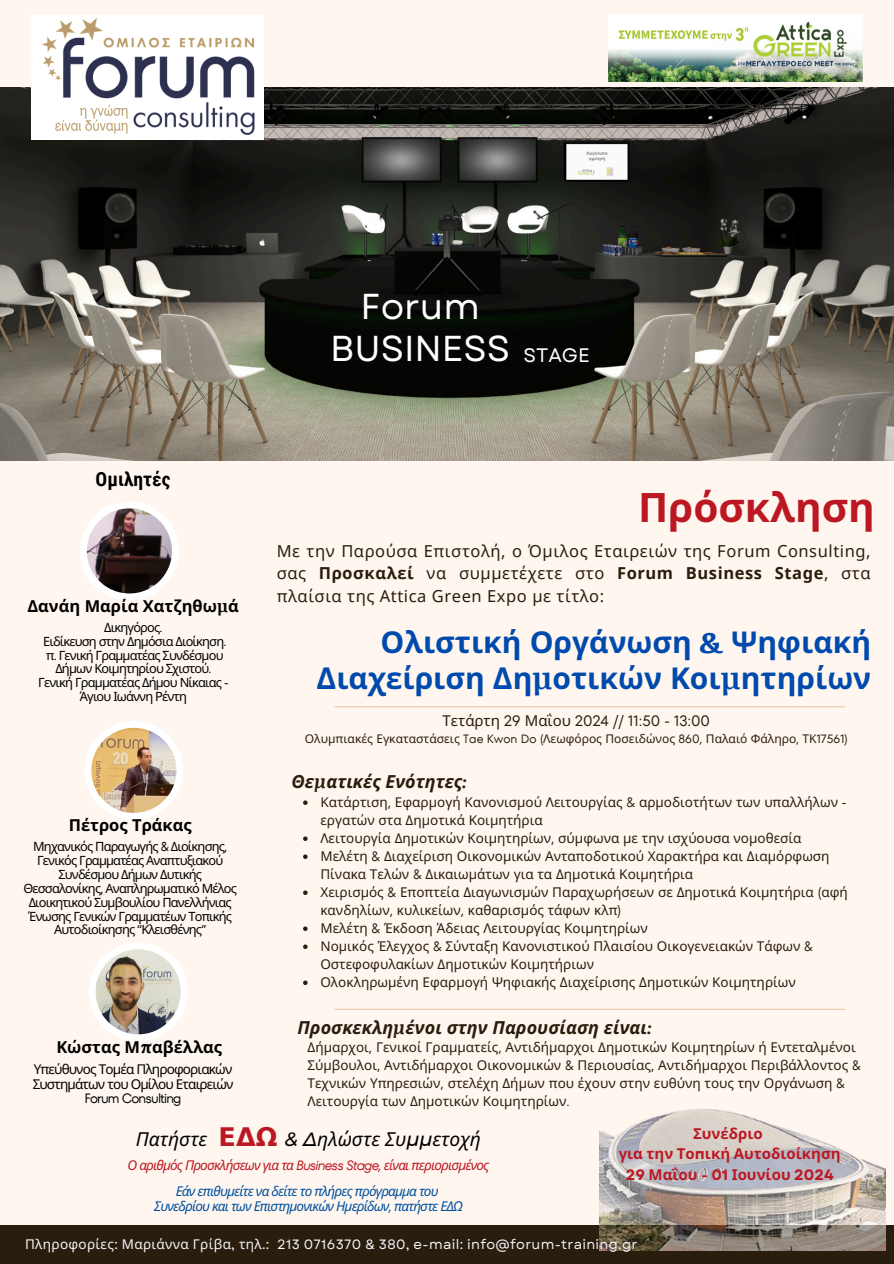
<style>
.page{position:relative;width:894px;height:1264px;background:#fff}
.page>*{position:absolute;margin:0;border:0;box-sizing:border-box;transform-origin:0 0}
.t1{font:700 40.5px "Noto Sans";color:#bc1823}
.t2{font:36px/41.7px "Garet";color:#fff;text-align:center}
.t3{font:700 30px/36px "Noto Sans";color:#004aad;text-align:right}
.t4{font:700 25.5px "DejaVu Sans";color:#bc1823}
.t5{font:700 19.5px "Roboto Condensed";color:#000}
.t6{font:19.5px "Garet";color:#fff}
.t7{font:italic 19.2px "Noto Sans";color:#000}
.t8{font:italic 700 18px "Noto Sans";color:#291d0d}
.t9{font:16.5px/22.5px "Noto Sans";letter-spacing:.035em;color:#291d0d;text-align:justify}
.t10{font:700 16.5px "Noto Sans";color:#000}
.t11{font:700 15px/20.2px "Noto Sans";color:#bc1823;text-align:center}
.t12{font:15px "TT Fors";color:#291d0d}
.t13{font:13.5px/18px "Noto Sans";color:#291d0d}
.t14{font:italic 13.5px "Noto Sans";letter-spacing:-.065em;color:#004f9f}
.t15{font:13.5px "Garet";letter-spacing:.025em;color:#f4f6fc}
.t16{font:italic 13.5px "Noto Sans";letter-spacing:-.065em;color:#bc1823}
.t17{font:13.5px/14.7px "Noto Sans";letter-spacing:-.065em;color:#000}
.t18{font:13.5px "TT Fors";letter-spacing:-.065em;color:#000}
.t19{font:12.75px/13.8px "Noto Sans";letter-spacing:-.065em;color:#000;text-align:center}
.t20{font:12px "Noto Sans";color:#291d0d}
.s1{font-family:"Noticia Text"}
.s2{font-family:"TT Fors"}
.s3{font-weight:700}
.s4{font-family:"Noto Sans"}
.s5{font-family:"Montserrat";font-weight:500}
.s6{font-family:"Garet"}
</style>
<div class="page">
<div style="left:0;top:0;width:893px;height:1263px;background:#fff7ef"></div>
<div style="left:80px;top:501px;width:99px;height:99px;background:#fff;border-radius:50%"></div>
<img style="left:87px;top:508px;width:85px;height:85px;border-radius:50%">
<div style="left:0;top:1225px;width:893px;height:38px;background:#291d0d"></div>
<hr style="left:334px;top:706px;width:510px;height:1px;background:#e7bb93">
<hr style="left:334px;top:1008px;width:510px;height:1px;background:#e7bb93">
<img style="left:608px;top:15px;width:253px;height:66px">
<div style="left:89px;top:942px;width:99px;height:99px;background:#fff;border-radius:50%"></div>
<img style="left:96px;top:949px;width:85px;height:85px;border-radius:50%">
<img style="left:599px;top:1109px;width:286px;height:141px">
<img style="left:0;top:87px;width:893px;height:373px">
<div style="left:31px;top:15px;width:232px;height:125px;background:#fff"></div>
<img style="left:42px;top:17px;width:213px;height:118px">
<svg style="left:303px;top:800px;width:4px;height:5px"></svg>
<svg style="left:303px;top:836px;width:4px;height:5px"></svg>
<svg style="left:303px;top:854px;width:4px;height:5px"></svg>
<svg style="left:303px;top:890px;width:4px;height:5px"></svg>
<svg style="left:303px;top:926px;width:4px;height:5px"></svg>
<svg style="left:303px;top:944px;width:4px;height:5px"></svg>
<svg style="left:303px;top:980px;width:4px;height:5px"></svg>
<div style="left:84px;top:721px;width:99px;height:98px;background:#fff;border-radius:50%"></div>
<img style="left:91px;top:728px;width:85px;height:85px;border-radius:50%">
<p class="t2" style="left:330px;top:285px;width:181px">Forum<br>BUSINESS</p>
<p class="t6" style="left:523px;top:341px;width:68px">STAGE</p>
<p class="t5" style="left:96px;top:468px;width:76px">Ομιλητές</p>
<h5 class="t10" style="left:27px;top:594px;width:213px">Δανάη Μαρία Χατζηθω<span class="s1">μ</span>ά</h5>
<h6 class="t19" style="left:104px;top:620px;width:60px">Δικηγόρος<span class="s2">.</span></h6>
<p class="t19" style="left:43px;top:634px;width:185px">Ειδίκευση στην Δημόσια Διοίκηση<span class="s2">.</span></p>
<p class="t19" style="left:46px;top:647px;width:179px">π<span class="s2">.</span> Γενική Γραμματέας Συνδέσμου</p>
<p class="t19" style="left:38px;top:661px;width:192px">Δήμων Κοιμητηρίου Σχιστού<span class="s2">.<br></span>Γενική Γραμματέας Δήμου Νίκαιας <span class="s2">-</span></p>
<p class="t19" style="left:80px;top:689px;width:108px">Άγιου Ιωάννη Ρέντη</p>
<p class="t10" style="left:69px;top:813px;width:124px">Πέτρος Τράκας</p>
<p class="t19" style="left:23px;top:839px;width:215px">Μηχανικός Παραγωγής <span class="s2">&amp;</span> Διοίκησης<span class="s2">, </span>Γενικός Γραμματέας Αναπτυξιακού Συνδέσμου Δήμων Δυτικής Θεσσαλονίκης<span class="s2">,</span> Αναπληρωματικό Μέλος Διοικητικού Συμβουλίου Πανελλήνιας Ένωσης Γενικών Γραμματέων Τοπικής Αυτοδιοίκησης <span class="s2">“</span>Κλεισθένης<span class="s2">”</span></p>
<p class="t10" style="left:56px;top:1035px;width:167px">Κώστας Μ<span class="s1">π</span>αβέλλας</p>
<p class="t17" style="left:33px;top:1061px;width:202px">Υπεύθυνος Τομέα Πληροφοριακών<br>Συστημάτων του Ομίλου Εταιρειών</p>
<h6 class="t18" style="left:84px;top:1089px;width:98px">Forum Consulting</h6>
<p class="t1" style="left:638px;top:478px;width:238px">Πρόσκληση</p>
<h1 class="t9" style="left:276px;top:539px;width:595px">Με την Παρούσα Επιστολή, ο Όμιλος Εταιρειών της Forum Consulting, σας <span class="s3">Προσκαλεί</span> να συμμετέχετε στο <span class="s3">Forum Business Stage</span>, στα πλαίσια της Attica Green Expo με τίτλο:</h1>
<p class="t3" style="left:316px;top:623px;width:556px">Ολιστική Οργάνωση <span class="s1">&amp;</span> Ψηφιακή<br>Διαχείριση Δη<span class="s1">μ</span>οτικών Κοι<span class="s1">μ</span>ητηρίων</p>
<p class="t12" style="left:442px;top:710px;width:269px"><span class="s4">Τετάρτη</span> 29 <span class="s4">Μαΐου</span> 2024 // 11:50 - 13:00</p>
<p class="t20" style="left:305px;top:730px;width:544px">Ολυμπιακές Εγκαταστάσεις <span class="s2">Tae Kwon Do (</span>Λεωφόρος Ποσειδώνος <span class="s2">860,</span> Παλαιό Φάληρο<span class="s2">,</span> ΤΚ<span class="s2">17561)</span></p>
<p class="t8" style="left:291px;top:768px;width:178px">Θε<span class="s1">μ</span>ατικές Ενότητες<span class="s1">:</span></p>
<p class="t13" style="left:320px;top:793px;width:527px">Κατάρτιση<span class="s2">,</span> Εφαρμογή Κανονισμού Λειτουργίας <span class="s2">&amp;</span> αρμοδιοτήτων των υπαλλήλων <span class="s2">- </span>εργατών στα Δημοτικά Κοιμητήρια</p>
<h3 class="t13" style="left:320px;top:829px;width:482px">Λειτουργία Δημοτικών Κοιμητηρίων<span class="s2">,</span> σύμφωνα με την ισχύουσα νομοθεσία</h3>
<p class="t13" style="left:320px;top:847px;width:510px">Μελέτη <span class="s2">&amp;</span> Διαχείριση Οικονομικών Ανταποδοτικού Χαρακτήρα και Διαμόρφωση</p>
<p class="t13" style="left:320px;top:865px;width:529px">Πίνακα Τελών <span class="s2">&amp;</span> Δικαιωμάτων για τα Δημοτικά Κοιμητήρια<br>Χειρισμός <span class="s2">&amp;</span> Εποπτεία Διαγωνισμών Παραχωρήσεων σε Δημοτικά Κοιμητήρια <span class="s2">(</span>αφή</p>
<p class="t13" style="left:320px;top:901px;width:329px">κανδηλίων<span class="s2">,</span> κυλικείων<span class="s2">,</span> καθαρισμός τάφων κλπ<span class="s2">)<br></span>Μελέτη <span class="s2">&amp;</span> Έκδοση Άδειας Λειτουργίας Κοιμητηρίων</p>
<h6 class="t13" style="left:320px;top:937px;width:494px">Νομικός Έλεγχος <span class="s2">&amp;</span> Σύνταξη Κανονιστικού Πλαισίου Οικογενειακών Τάφων <span class="s2">&amp;</span></h6>
<p class="t13" style="left:320px;top:955px;width:275px">Οστεφοφυλακίων Δημοτικών Κοιμητήριων</p>
<p class="t13" style="left:320px;top:973px;width:476px">Ολοκληρωμένη Εφαρμογή Ψηφιακής Διαχείρισης Δημοτικών Κοιμητηρίων</p>
<p class="t8" style="left:297px;top:1014px;width:356px">Προσκεκλη<span class="s1">μ</span>ένοι στην Παρουσίαση είναι<span class="s1">:</span></p>
<p class="t13" style="left:307px;top:1037px;width:554px">Δήμαρχοι<span class="s2">,</span> Γενικοί Γραμματείς<span class="s2">,</span> Αντιδήμαρχοι Δημοτικών Κοιμητηρίων ή Εντεταλμένοι Σύμβουλοι<span class="s2">,</span> Αντιδήμαρχοι Οικονομικών <span class="s2">&amp;</span> Περιουσίας<span class="s2">,</span> Αντιδήμαρχοι Περιβάλλοντος <span class="s2">&amp; </span>Τεχνικών Υπηρεσιών<span class="s2">,</span> στελέχη Δήμων που έχουν στην ευθύνη τους την Οργάνωση <span class="s2">&amp; </span>Λειτουργία των Δημοτικών Κοιμητηρίων<span class="s2">.</span></p>
<p class="t7" style="left:136px;top:1125px;width:73px">Πατήστε</p>
<p class="t4" style="left:218px;top:1122px;width:60px">ΕΔΩ</p>
<p class="t7" style="left:285px;top:1125px;width:198px"><span class="s5">&amp; Δ</span>ηλώστε Συ<span class="s5">μμ</span>ετοχή</p>
<p class="t16" style="left:127px;top:1155px;width:363px">Ο αριθμός Προσκλήσεων για τα <span class="s2">Business Stage,</span> είναι περιορισμένος</p>
<h6 class="t14" style="left:176px;top:1181px;width:264px">Εάν επιθυμείτε να δείτε το πλήρες πρόγραμμα του</h6>
<p class="t14" style="left:154px;top:1196px;width:310px">Συνεδρίου και των Επιστημονικών Ημερίδων<span class="s2">,</span> πατήστε ΕΔΩ</p>
<p class="t11" style="left:692px;top:1123px;width:71px">Συνέδριο</p>
<p class="t11" style="left:618px;top:1143px;width:223px">για την Το<span class="s6">π</span>ική Αυτοδιοίκηση<br><span class="s6">29</span> Μαΐου <span class="s6">- 01</span> Ιουνίου <span class="s6">2024</span></p>
<p class="t15" style="left:25px;top:1234px;width:613px"><span class="s4">Πληροφορίες</span>: <span class="s4">Μαριάννα Γρίβα</span>, <span class="s4">τηλ</span>.: 213 0716370 &amp; 380, e-mail: info@forum-training.gr</p>
</div>
